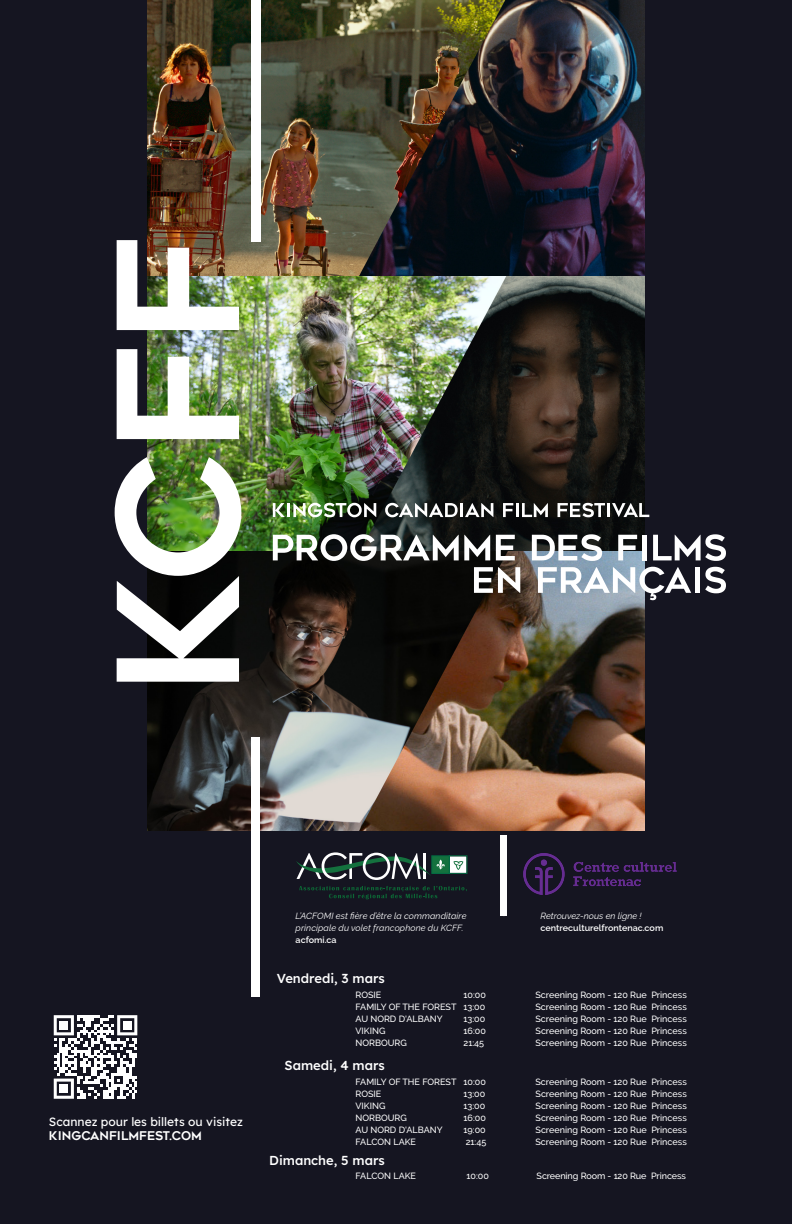
<style>
.page{position:relative;width:792px;height:1224px;background:#151521}
.page>*{position:absolute;margin:0;border:0;box-sizing:border-box;transform-origin:0 0}
.t1{font:13px "Lexend Deca";color:#fff}
.t2{font:12px "Lexend Deca";color:#fff}
.t3{font:12px "Geometos";color:#fff}
.t4{font:500 9px "Raleway";color:#fff}
.t5{font:italic 100 9px/12px "Raleway";letter-spacing:.01em;color:#fff}
.t6{font:100 9px "Raleway";color:#fff}
</style>
<div class="page">
<svg style="left:54px;top:1015px;width:83px;height:84px"></svg>
<div style="left:60px;top:1021px;width:8px;height:9px;background:#fff"></div>
<div style="left:123px;top:1021px;width:9px;height:9px;background:#fff"></div>
<div style="left:60px;top:1084px;width:8px;height:9px;background:#fff"></div>
<img style="left:147px;top:276px;width:498px;height:555px">
<img style="left:147px;top:0;width:498px;height:276px">
<img style="left:115px;top:457px;width:126px;height:225px">
<img style="left:117px;top:349px;width:122px;height:90px">
<img style="left:117px;top:240px;width:122px;height:90px">
<div style="left:251px;top:0;width:10px;height:241px;background:#fff"></div>
<div style="left:251px;top:738px;width:9px;height:259px;background:#fff"></div>
<svg style="left:273px;top:534px;width:217px;height:27px;background:#7d817d"></svg>
<svg style="left:496px;top:535px;width:19px;height:25px"></svg>
<svg style="left:532px;top:534px;width:70px;height:27px;background:#9aa0a4"></svg>
<svg style="left:618px;top:535px;width:19px;height:25px"></svg>
<div style="left:642px;top:535px;width:5px;height:25px;background:#fff"></div>
<svg style="left:653px;top:534px;width:73px;height:27px"></svg>
<svg style="left:474px;top:567px;width:46px;height:26px"></svg>
<svg style="left:538px;top:567px;width:153px;height:33px"></svg>
<div style="left:695px;top:567px;width:5px;height:26px;background:#fff"></div>
<svg style="left:705px;top:567px;width:21px;height:26px"></svg>
<svg style="left:273px;top:503px;width:12px;height:14px"></svg>
<hr style="left:287px;top:503px;width:3px;height:14px;background:#fff">
<svg style="left:293px;top:503px;width:83px;height:14px"></svg>
<svg style="left:385px;top:503px;width:73px;height:14px"></svg>
<hr style="left:460px;top:503px;width:3px;height:14px;background:#fff">
<svg style="left:465px;top:503px;width:28px;height:14px"></svg>
<svg style="left:503px;top:503px;width:10px;height:14px"></svg>
<hr style="left:516px;top:503px;width:3px;height:14px;background:#fff">
<svg style="left:522px;top:503px;width:26px;height:14px"></svg>
<svg style="left:558px;top:503px;width:47px;height:14px"></svg>
<hr style="left:607px;top:503px;width:3px;height:14px;background:#fff">
<svg style="left:612px;top:503px;width:37px;height:14px"></svg>
<svg style="left:296px;top:852px;width:171px;height:28px"></svg>
<svg style="left:299px;top:886px;width:168px;height:13px"></svg>
<img style="left:523px;top:853px;width:154px;height:42px">
<div style="left:501px;top:836px;width:6px;height:80px;background:#fff"></div>
<h2 class="t2" style="left:49px;top:1113px;width:195px">Scannez pour les billets ou visitez</h2>
<h2 class="t3" style="left:49px;top:1129px;width:154px">KINGCANFILMFEST.COM</h2>
<p class="t5" style="left:296px;top:909px;width:172px">L’ACFOMI est fière d’être la commanditaire principale du volet francophone du KCFF.</p>
<p class="t6" style="left:296px;top:933px;width:43px">acfomi.ca</p>
<h1 class="t1" style="left:277px;top:969px;width:109px">Vendredi, 3 mars</h1>
<p class="t5" style="left:541px;top:909px;width:103px">Retrouvez-nous en ligne !</p>
<p class="t6" style="left:541px;top:921px;width:124px">centreculturelfrontenac.com</p>
<p class="t4" style="left:356px;top:989px;width:27px">ROSIE</p>
<p class="t4" style="left:464px;top:989px;width:24px">10:00</p>
<p class="t4" style="left:536px;top:989px;width:153px">Screening Room - 120 Rue Princess</p>
<p class="t4" style="left:356px;top:1001px;width:131px">FAMILY OF THE FOREST 13:00</p>
<p class="t4" style="left:536px;top:1001px;width:153px">Screening Room - 120 Rue Princess</p>
<p class="t4" style="left:356px;top:1013px;width:89px">AU NORD D'ALBANY</p>
<p class="t4" style="left:464px;top:1013px;width:23px">13:00</p>
<p class="t4" style="left:536px;top:1013px;width:153px">Screening Room - 120 Rue Princess</p>
<p class="t4" style="left:356px;top:1025px;width:32px">VIKING</p>
<p class="t4" style="left:464px;top:1025px;width:24px">16:00</p>
<p class="t4" style="left:536px;top:1025px;width:153px">Screening Room - 120 Rue Princess</p>
<p class="t4" style="left:356px;top:1037px;width:53px">NORBOURG</p>
<p class="t4" style="left:464px;top:1037px;width:22px">21:45</p>
<p class="t4" style="left:536px;top:1037px;width:153px">Screening Room - 120 Rue Princess</p>
<h1 class="t1" style="left:285px;top:1056px;width:102px">Samedi, 4 mars</h1>
<p class="t4" style="left:356px;top:1077px;width:132px">FAMILY OF THE FOREST 10:00</p>
<p class="t4" style="left:536px;top:1077px;width:153px">Screening Room - 120 Rue Princess</p>
<p class="t4" style="left:356px;top:1089px;width:27px">ROSIE</p>
<p class="t4" style="left:464px;top:1089px;width:23px">13:00</p>
<p class="t4" style="left:536px;top:1089px;width:153px">Screening Room - 120 Rue Princess</p>
<p class="t4" style="left:356px;top:1101px;width:32px">VIKING</p>
<p class="t4" style="left:464px;top:1101px;width:23px">13:00</p>
<p class="t4" style="left:536px;top:1101px;width:153px">Screening Room - 120 Rue Princess</p>
<p class="t4" style="left:356px;top:1113px;width:53px">NORBOURG</p>
<p class="t4" style="left:464px;top:1113px;width:24px">16:00</p>
<p class="t4" style="left:536px;top:1113px;width:153px">Screening Room - 120 Rue Princess</p>
<p class="t4" style="left:356px;top:1125px;width:89px">AU NORD D'ALBANY</p>
<p class="t4" style="left:464px;top:1125px;width:24px">19:00</p>
<p class="t4" style="left:536px;top:1125px;width:153px">Screening Room - 120 Rue Princess</p>
<p class="t4" style="left:356px;top:1137px;width:62px">FALCON LAKE</p>
<p class="t4" style="left:466px;top:1137px;width:22px">21:45</p>
<p class="t4" style="left:536px;top:1137px;width:153px">Screening Room - 120 Rue Princess</p>
<p class="t4" style="left:356px;top:1171px;width:62px">FALCON LAKE</p>
<p class="t4" style="left:467px;top:1171px;width:24px">10:00</p>
<p class="t4" style="left:537px;top:1171px;width:151px">Screening Room - 120 Rue Princess</p>
<h1 class="t1" style="left:269px;top:1151px;width:117px">Dimanche, 5 mars</h1>
</div>
